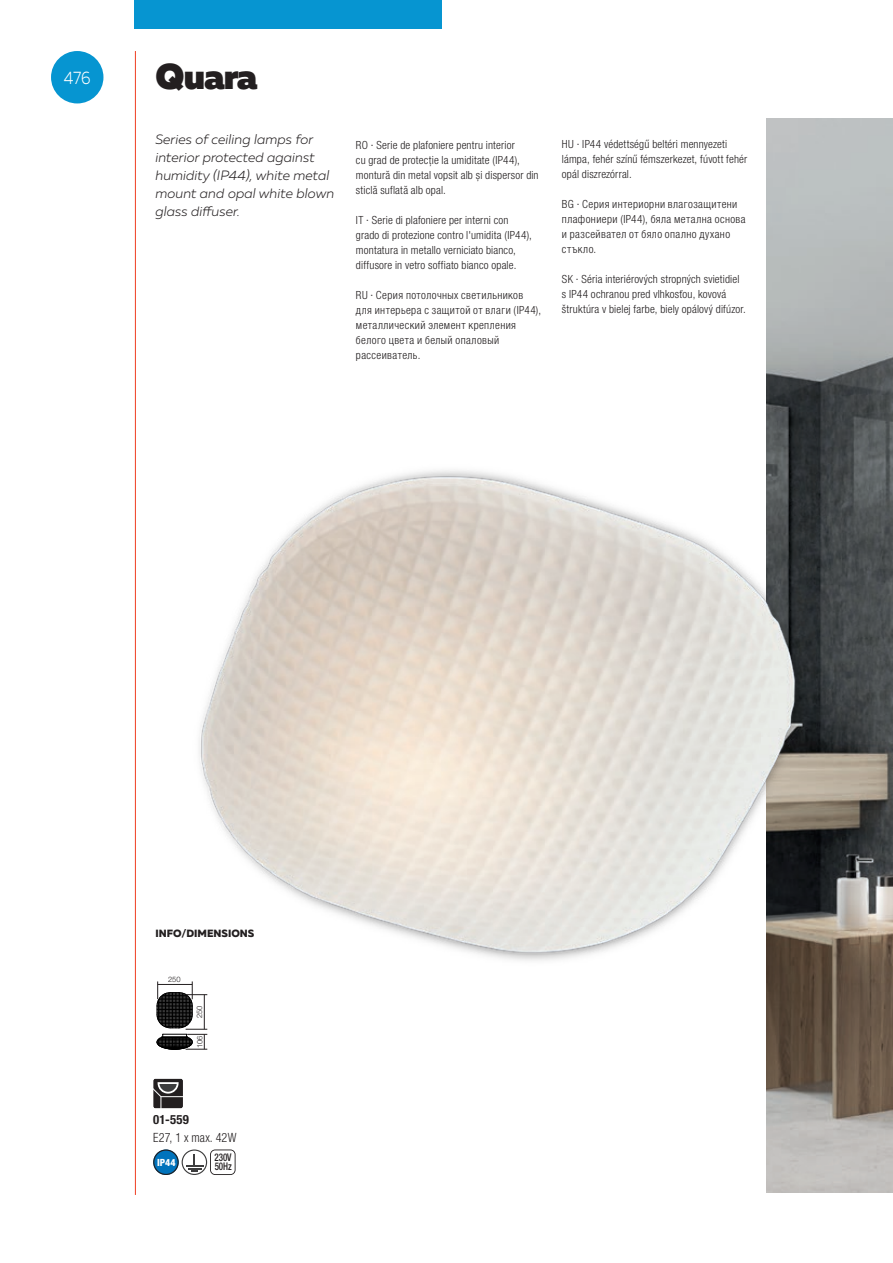
<style>
.page{position:relative;width:893px;height:1263px;background:#fff}
.page>*{position:absolute;margin:0;border:0;box-sizing:border-box;transform-origin:0 0}
.t1{font:900 36px "Muller";letter-spacing:-.03em;color:#231f20}
.t2{font:300 18px "Muller";color:#fff;scale:.85 1}
.t3{font:italic 300 13.5px/18px "Muller";color:#231f20}
.t4{font:300 condensed 12.75px "Helvetica Neue LTW1 G";letter-spacing:.015em;color:#231f20;scale:.95 1}
.t5{font:700 condensed 12.75px "Helvetica Neue LTW1 G";color:#231f20}
.t6{font:300 condensed 11.25px/15px "Helvetica Neue LTW1 G";letter-spacing:.02em;color:#231f20}
.t7{font:500 condensed 10.65px/9.4px "Helvetica Neue LTW1 G";letter-spacing:-.01em;color:#231f20;scale:.85 1}
.t8{font:800 10.5px "Muller";color:#231f20}
.t9{font:800 condensed 9.9px "Helvetica Neue LTW1 G";color:#fff}
.t10{font:300 7.5px "Helvetica Neue LT Pro";color:#231f20}
</style>
<div class="page">
<hr style="left:135px;top:51px;width:1px;height:1144px;background:#ef3e22">
<svg style="left:157px;top:981px;width:50px;height:69px"></svg>
<svg style="left:153px;top:1079px;width:30px;height:29px"></svg>
<svg style="left:153px;top:1149px;width:83px;height:26px"></svg>
<img style="left:766px;top:119px;width:127px;height:1074px">
<img style="left:182px;top:443px;width:660px;height:551px">
<div style="left:51px;top:51px;width:52px;height:52px;background:#0695d1;border-radius:50%"></div>
<div style="left:134px;top:0;width:308px;height:28px;background:#0695d1"></div>
<h2 class="t2" style="left:64px;top:67px;width:33px">476</h2>
<h1 class="t1" style="left:156px;top:53px;width:104px">Quara</h1>
<p class="t3" style="left:155px;top:130px;width:180px">Series of ceiling lamps for interior protected against humidity (IP44), white metal mount and opal white blown glass diffuser.</p>
<p class="t6" style="left:356px;top:137px;width:184px">RO · Serie de plafoniere pentru interior<br>cu grad de protecție la umiditate (IP44), montură din metal vopsit alb și dispersor din sticlă suflată alb opal.</p>
<p class="t6" style="left:356px;top:212px;width:177px">IT · Serie di plafoniere per interni con grado di protezione contro l'umidita (IP44), montatura in metallo verniciato bianco, diffusore in vetro soffiato bianco opale.</p>
<p class="t6" style="left:356px;top:287px;width:187px">RU · Серия потолочных светильников для интерьера с защитой от влаги (IP44), металлический элемент крепления белого цвета и белый опаловый рассеиватель.</p>
<p class="t6" style="left:562px;top:137px;width:187px">HU · IP44 védettségű beltéri mennyezeti lámpa, fehér színű fémszerkezet, fúvott fehér opál diszrezórral.</p>
<p class="t6" style="left:562px;top:197px;width:185px">BG · Серия интериорни влагозащитени плафониери (IP44), бяла метална основа и разсейвател от бяло опално духано стъкло.</p>
<p class="t6" style="left:562px;top:272px;width:185px">SK · Séria interiérových stropných svietidiel s IP44 ochranou pred vlhkosťou, kovová štruktúra v bielej farbe, biely opálový difúzor.</p>
<p class="t8" style="left:155px;top:926px;width:100px">INFO/DIMENSIONS</p>
<p class="t10" style="left:168px;top:975px;width:14px">250</p>
<p class="t10" style="left:195px;top:1018px;width:14px;rotate:-90deg">250</p>
<p class="t10" style="left:195px;top:1048px;width:14px;rotate:-90deg">106</p>
<p class="t5" style="left:153px;top:1112px;width:37px">01-559</p>
<p class="t4" style="left:153px;top:1130px;width:89px">E27, 1 x max. 42W</p>
<p class="t9" style="left:157px;top:1156px;width:20px">IP44</p>
<p class="t7" style="left:215px;top:1152px;width:22px">230V<br>50Hz</p>
</div>
